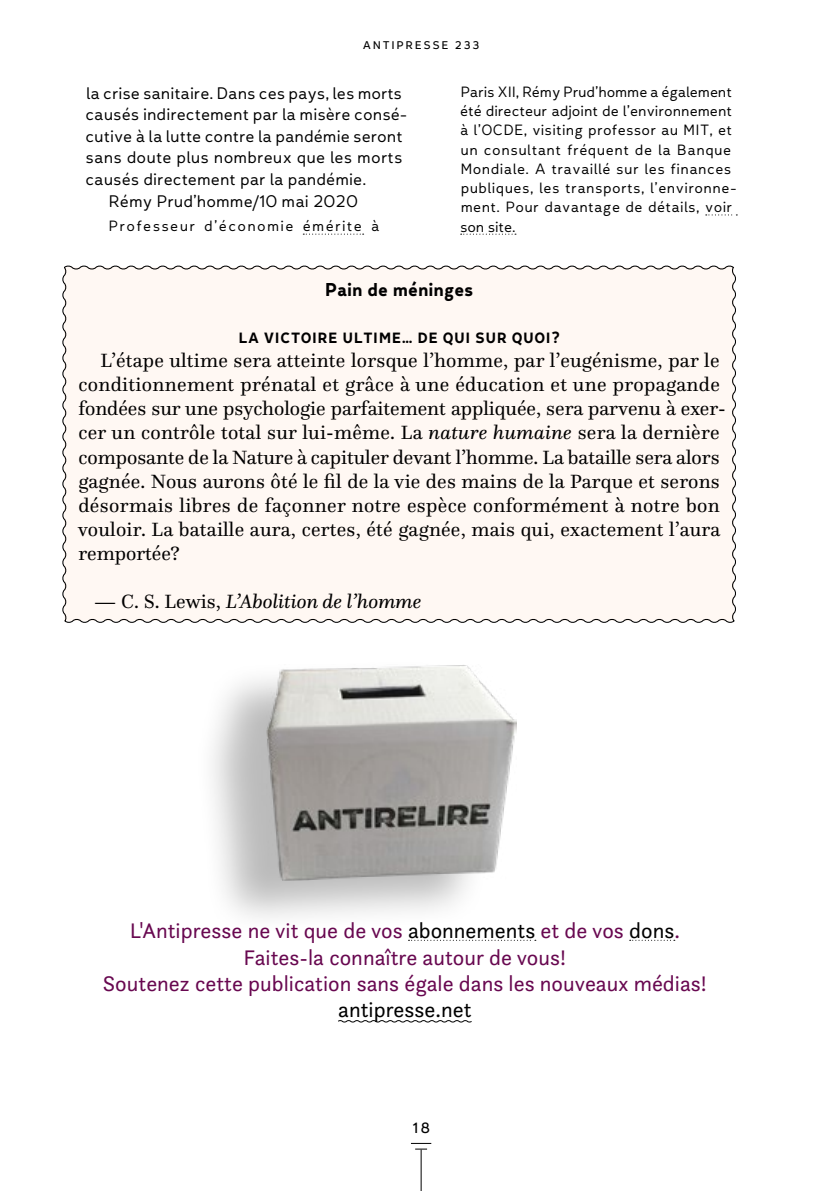
<style>
.page{position:relative;width:840px;height:1191px;background:#fff}
.page>*{position:absolute;margin:0;border:0;box-sizing:border-box;transform-origin:0 0}
.Texte{font:22px "Questa Sans";color:#680850}
.Texte-2{font:22px "Questa Sans";color:#000}
.Paragraph{font:20px/24px "Questa";letter-spacing:.01em;color:#000}
.Paragraph-2{font:italic 20px "Questa";color:#000}
.Header3{font:700 20px "Leto Text Sans";color:#000}
.Texte_petit{font:300 18px/21.6px "Leto Text Sans";color:#000}
.Quote_petit{font:300 16px/19.2px "Leto Text Sans";letter-spacing:.02em;color:#000}
.Quote_petit-2{font:300 16px "Leto Text Sans";letter-spacing:.08em;color:#000}
.Titre_4_centré{font:700 16px "Leto Text Sans";letter-spacing:.035em;color:#000}
.t1{font:16px "Leto Text Sans";color:#000}
.t2{font:12px "Leto Text Sans";letter-spacing:.145em;color:#000}
.s1{font-style:italic}
.s2{font-style:normal}
.s3{color:#000}
</style>
<div class="page">
<hr style="left:420px;top:1149px;width:1px;height:42px;background:#000">
<svg style="left:411px;top:1142px;width:20px;height:7px"></svg>
<svg style="left:303px;top:234px;width:60px;height:1px"></svg>
<svg style="left:705px;top:214px;width:28px;height:1px"></svg>
<svg style="left:460px;top:234px;width:55px;height:1px"></svg>
<div style="left:62px;top:265px;width:674px;height:358px;background:#fff8f3"></div>
<div style="left:194px;top:658px;width:309px;height:278px;background:#000;opacity:.27"></div>
<img style="left:266px;top:664px;width:250px;height:216px">
<svg style="left:408px;top:939px;width:127px;height:1px"></svg>
<svg style="left:629px;top:939px;width:45px;height:1px"></svg>
<svg style="left:338px;top:1020px;width:134px;height:3px"></svg>
<p class="t2" style="left:362px;top:38px;width:118px">ANTIPRESSE 233</p>
<p class="Texte_petit" style="left:85px;top:82px;width:323px">la crise sanitaire. Dans ces pays, les morts causés indirectement par la misère consé&shy;cutive à la lutte contre la pandémie seront sans doute plus nombreux que les morts causés directement par la pandémie.</p>
<p class="Texte_petit" style="left:108px;top:190px;width:251px">Rémy Prud’homme/10 mai 2020</p>
<p class="Quote_petit-2" style="left:108px;top:216px;width:267px">Professeur d’économie émérite à</p>
<p class="Quote_petit" style="left:460px;top:82px;width:278px">Paris XII, Rémy Prud’homme a également été directeur adjoint de l’environnement à l’OCDE, visiting professor au MIT, et un consultant fréquent de la Banque Mondiale. A travaillé sur les finances publiques, les transports, l’environne&shy;ment. Pour davantage de détails, voir son site.</p>
<p class="Header3" style="left:325px;top:276px;width:150px">Pain de méninges</p>
<p class="Titre_4_centré" style="left:238px;top:328px;width:323px">LA VICTOIRE ULTIME… DE QUI SUR QUOI?</p>
<p class="Paragraph" style="left:78px;top:348px;width:649px;text-indent:23px">L’étape ultime sera atteinte lorsque l’homme, par l’eugénisme, par le conditionnement prénatal et grâce à une éducation et une propagande fondées sur une psychologie parfaitement appliquée, sera parvenu à exer&shy;cer un contrôle total sur lui-même. La <span class="s1">nature humaine</span> sera la dernière composante de la Nature à capituler devant l’homme. La bataille sera alors gagnée. Nous aurons ôté le fil de la vie des mains de la Parque et serons désormais libres de façonner notre espèce conformément à notre bon vouloir. La bataille aura, certes, été gagnée, mais qui, exactement l’aura remportée?</p>
<p class="Paragraph-2" style="left:94px;top:588px;width:329px"><span class="s2">— C. S. Lewis,</span> L’Abolition de l’homme</p>
<p class="Texte" style="left:130px;top:916px;width:551px">L'Antipresse ne vit que de vos <span class="s3">abonnements</span> et de vos <span class="s3">dons</span>.</p>
<p class="Texte" style="left:243px;top:943px;width:324px">Faites-la connaître autour de vous!</p>
<p class="Texte" style="left:103px;top:969px;width:605px">Soutenez cette publication sans égale dans les nouveaux médias!</p>
<p class="Texte-2" style="left:338px;top:996px;width:135px">antipresse.net</p>
<p class="t1" style="left:412px;top:1118px;width:20px">18</p>
</div>
